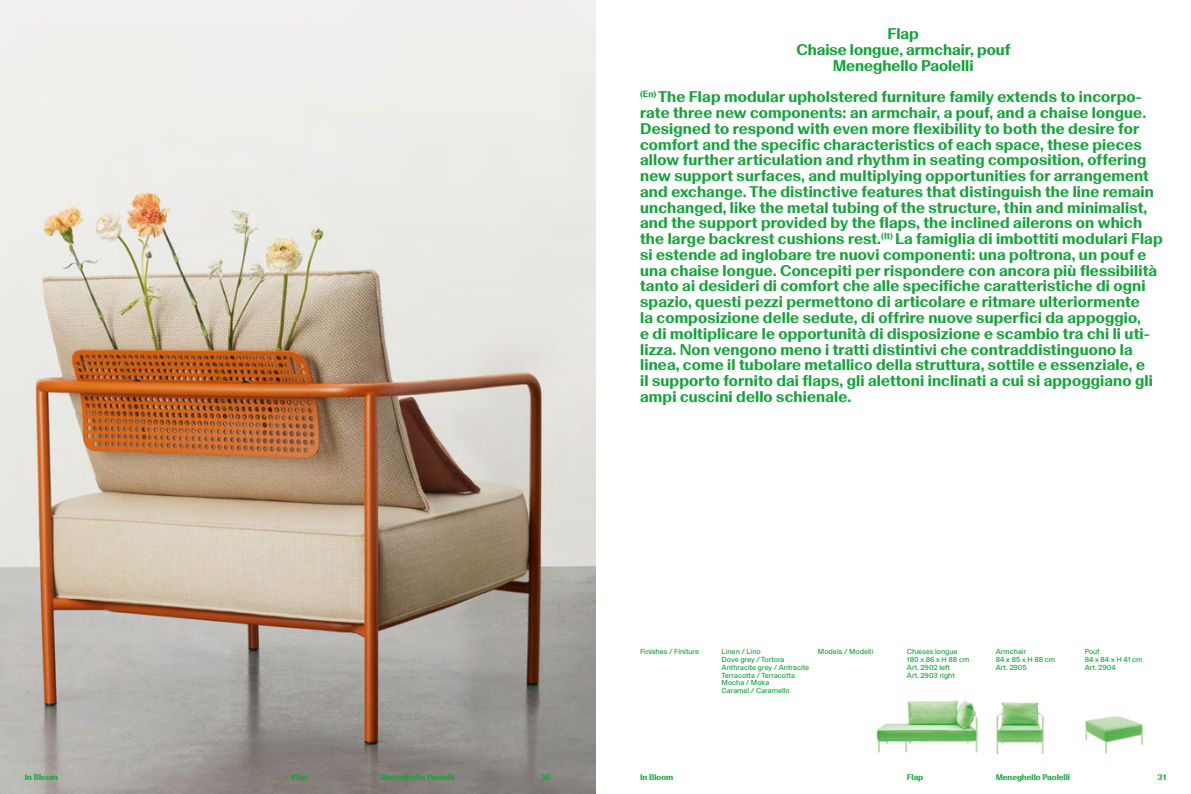
<style>
.page{position:relative;width:1191px;height:794px;background:#fff}
.page>*{position:absolute;margin:0;border:0;box-sizing:border-box;transform-origin:0 0}
.t1{font:700 15.75px/15.8px "Basel Classic";letter-spacing:.01em;color:#13a538}
.t2{font:700 8.31px "Basel Classic";color:#13a538}
.t3{font:7.44px/7.9px "Basel Grotesk";color:#13a538}
</style>
<div class="page">
<img style="left:0;top:0;width:595px;height:794px">
<img style="left:876px;top:700px;width:102px;height:53px">
<img style="left:996px;top:702px;width:48px;height:52px">
<img style="left:1085px;top:716px;width:59px;height:38px">
<p class="t1" style="left:796px;top:25px;width:215px;text-align:center">Flap<br>Chaise longue, armchair, pouf<br>Meneghello Paolelli</p>
<p class="t1" style="left:640px;top:88px;width:524px"><sup>(En)</sup> The Flap modular upholstered furniture family extends to incorpo&shy;rate three new components: an armchair, a pouf, and a chaise longue.<br>Designed to respond with even more flexibility to both the desire for comfort and the specific characteristics of each space, these pieces allow further articulation and rhythm in seating composition, offering new support surfaces, and multiplying opportunities for arrangement and exchange. The distinctive features that distinguish the line remain unchanged, like the metal tubing of the structure, thin and minimalist, and the support provided by the flaps, the inclined ailerons on which the large backrest cushions rest.<sup>(It)</sup> La famiglia di imbottiti modulari Flap si estende ad inglobare tre nuovi componenti: una poltrona, un pouf e una chaise longue. Concepiti per rispondere con ancora più flessibilità tanto ai desideri di comfort che alle specifiche caratteristiche di ogni spazio, questi pezzi permettono di articolare e ritmare ulteriormente<br>la composizione delle sedute, di offrire nuove superfici da appoggio,<br>e di moltiplicare le opportunità di disposizione e scambio tra chi li uti&shy;lizza. Non vengono meno i tratti distintivi che contraddistinguono la linea, come il tubolare metallico della struttura, sottile e essenziale, e<br>il supporto fornito dai flaps, gli alettoni inclinati a cui si appoggiano gli ampi cuscini dello schienale.</p>
<p class="t3" style="left:721px;top:647px;width:89px">Linen / Lino<br>Dove grey / Tortora<br>Anthracite grey / Antracite<br>Terracotta / Terracotta<br>Mocha / Moka<br>Caramel / Caramello</p>
<p class="t3" style="left:640px;top:647px;width:61px">Finishes / Finiture</p>
<p class="t3" style="left:818px;top:647px;width:57px">Models / Modelli</p>
<p class="t3" style="left:907px;top:647px;width:64px">Chaises longue<br>180 x 86 x H 88 cm<br>Art. 2902 left<br>Art. 2903 right</p>
<p class="t3" style="left:995px;top:647px;width:61px">Armchair<br>84 x 85 x H 88 cm<br>Art. 2905</p>
<p class="t3" style="left:1084px;top:647px;width:59px">Pouf<br>84 x 84 x H 41 cm<br>Art. 2904</p>
<p class="t2" style="left:25px;top:771px;width:35px">In Bloom</p>
<p class="t2" style="left:291px;top:771px;width:18px">Flap</p>
<p class="t2" style="left:380px;top:771px;width:76px">Meneghello Paolelli</p>
<p class="t2" style="left:540px;top:771px;width:12px">30</p>
<p class="t2" style="left:640px;top:771px;width:35px">In Bloom</p>
<p class="t2" style="left:907px;top:771px;width:18px">Flap</p>
<p class="t2" style="left:995px;top:771px;width:76px">Meneghello Paolelli</p>
<p class="t2" style="left:1157px;top:771px;width:10px">31</p>
</div>
